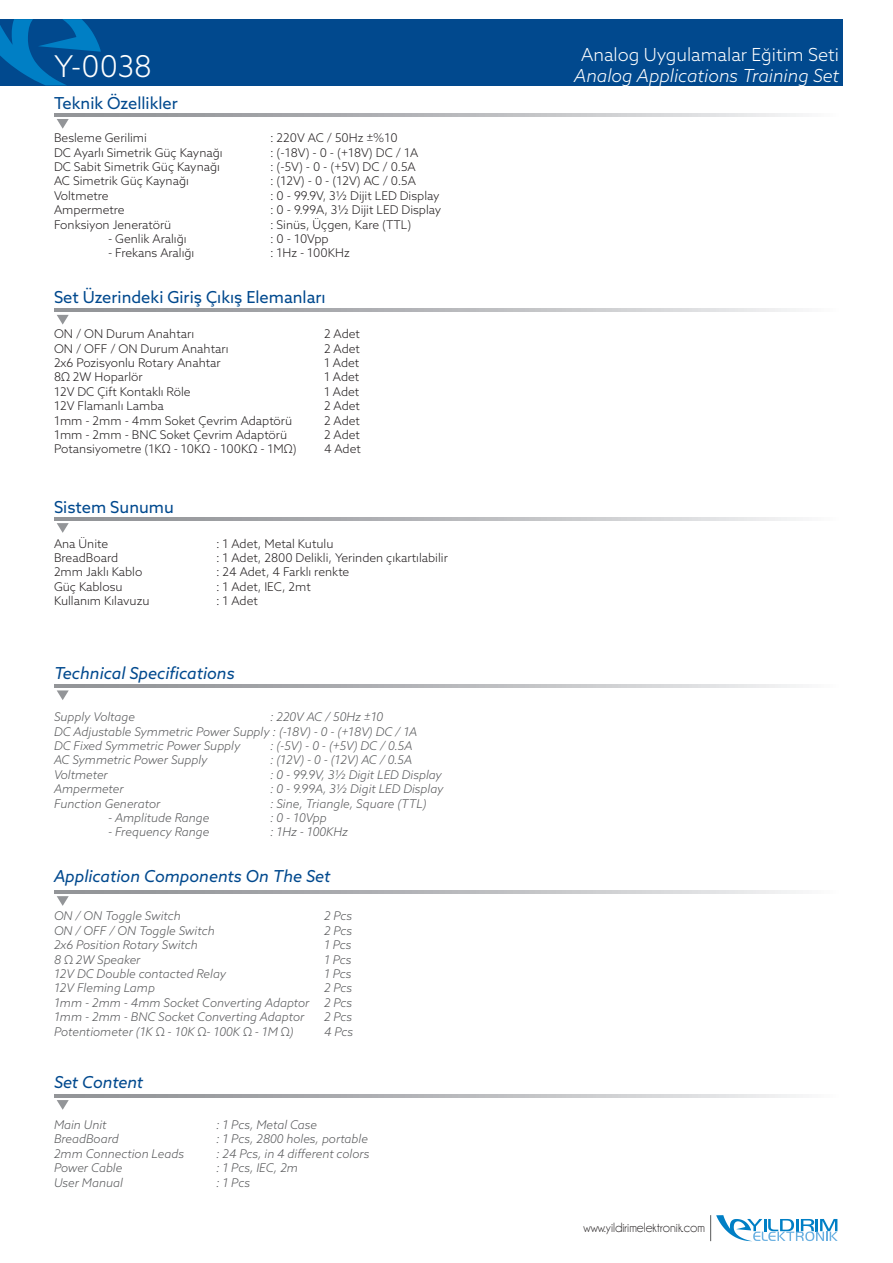
<style>
.page{position:relative;width:893px;height:1263px;background:#fff}
.page>*{position:absolute;margin:0;border:0;box-sizing:border-box;transform-origin:0 0}
.t1{font:300 30px "Azo Sans";color:#fff}
.t2{font:italic 300 18px "Azo Sans";color:#fff}
.t3{font:300 18px "Azo Sans";color:#fff}
.t4{font:italic 16.5px "Azo Sans";color:#01498e}
.t5{font:16.5px "Azo Sans";color:#01498e}
.t6{font:13.5px "Champagne&Limousines";color:#231f20}
.t7{font:300 12px "Azo Sans";color:#231f20}
.t8{font:italic 300 12px/14.4px "Azo Sans";color:#57585a}
</style>
<div class="page">
<div style="left:0;top:19px;width:842px;height:66px;background:#01498e"></div>
<svg style="left:0;top:19px;width:101px;height:66px"></svg>
<svg style="left:710px;top:1215px;width:128px;height:26px"></svg>
<svg style="left:57px;top:119px;width:12px;height:10px"></svg>
<svg style="left:54px;top:113px;width:745px;height:3px"></svg>
<svg style="left:57px;top:315px;width:12px;height:10px"></svg>
<svg style="left:54px;top:309px;width:745px;height:3px"></svg>
<svg style="left:57px;top:523px;width:12px;height:10px"></svg>
<svg style="left:54px;top:517px;width:745px;height:3px"></svg>
<svg style="left:57px;top:690px;width:12px;height:10px"></svg>
<svg style="left:54px;top:684px;width:745px;height:3px"></svg>
<svg style="left:57px;top:896px;width:12px;height:10px"></svg>
<svg style="left:54px;top:890px;width:745px;height:3px"></svg>
<svg style="left:57px;top:1100px;width:12px;height:10px"></svg>
<svg style="left:54px;top:1094px;width:745px;height:3px"></svg>
<h1 class="t1" style="left:54px;top:47px;width:99px">Y-0038</h1>
<h2 class="t3" style="left:581px;top:43px;width:260px">Analog Uygulamalar Eğitim Seti</h2>
<h2 class="t2" style="left:574px;top:64px;width:266px">Analog Applications Training Set</h2>
<h3 class="t5" style="left:54px;top:92px;width:125px">Teknik Özellikler</h3>
<p class="t7" style="left:54px;top:130px;width:94px">Besleme Gerilimi</p>
<p class="t7" style="left:270px;top:130px;width:129px">: 220V AC / 50Hz ±%10</p>
<p class="t7" style="left:54px;top:144px;width:170px">DC Ayarlı Simetrik Güç Kaynağı</p>
<p class="t7" style="left:270px;top:144px;width:150px">: (-18V) - 0 - (+18V) DC / 1A</p>
<p class="t7" style="left:54px;top:159px;width:168px">DC Sabit Simetrik Güç Kaynağı</p>
<p class="t7" style="left:270px;top:159px;width:147px">: (-5V) - 0 - (+5V) DC / 0.5A</p>
<p class="t7" style="left:54px;top:173px;width:136px">AC Simetrik Güç Kaynağı</p>
<p class="t7" style="left:270px;top:173px;width:147px">: (12V) - 0 - (12V) AC / 0.5A</p>
<p class="t7" style="left:54px;top:188px;width:56px">Voltmetre</p>
<p class="t7" style="left:270px;top:188px;width:171px">: 0 - 99.9V, 3½ Dijit LED Display</p>
<p class="t7" style="left:54px;top:202px;width:72px">Ampermetre</p>
<p class="t7" style="left:270px;top:202px;width:173px">: 0 - 9.99A, 3½ Dijit LED Display</p>
<p class="t7" style="left:54px;top:216px;width:119px">Fonksiyon Jeneratörü</p>
<p class="t7" style="left:270px;top:216px;width:143px">: Sinüs, Üçgen, Kare (TTL)</p>
<p class="t7" style="left:108px;top:231px;width:80px">- Genlik Aralığı</p>
<p class="t7" style="left:270px;top:231px;width:60px">: 0 - 10Vpp</p>
<p class="t7" style="left:108px;top:245px;width:88px">- Frekans Aralığı</p>
<p class="t7" style="left:270px;top:245px;width:81px">: 1Hz - 100KHz</p>
<h3 class="t5" style="left:54px;top:286px;width:273px">Set Üzerindeki Giriş Çıkış Elemanları</h3>
<p class="t7" style="left:54px;top:326px;width:142px">ON / ON Durum Anahtarı</p>
<p class="t7" style="left:324px;top:326px;width:37px">2 Adet</p>
<p class="t7" style="left:54px;top:340px;width:176px">ON / OFF / ON Durum Anahtarı</p>
<p class="t7" style="left:324px;top:340px;width:37px">2 Adet</p>
<p class="t7" style="left:54px;top:355px;width:168px">2x6 Pozisyonlu Rotary Anahtar</p>
<p class="t7" style="left:324px;top:355px;width:37px">1 Adet</p>
<p class="t7" style="left:54px;top:369px;width:90px">8Ω 2W Hoparlör</p>
<p class="t7" style="left:324px;top:369px;width:37px">1 Adet</p>
<p class="t7" style="left:54px;top:384px;width:138px">12V DC Çift Kontaklı Röle</p>
<p class="t7" style="left:324px;top:384px;width:37px">1 Adet</p>
<p class="t7" style="left:54px;top:398px;width:111px">12V Flamanlı Lamba</p>
<p class="t7" style="left:324px;top:398px;width:37px">2 Adet</p>
<p class="t7" style="left:54px;top:412px;width:240px">1mm - 2mm - 4mm Soket Çevrim Adaptörü</p>
<p class="t7" style="left:324px;top:412px;width:37px">2 Adet</p>
<p class="t7" style="left:54px;top:427px;width:235px">1mm - 2mm - BNC Soket Çevrim Adaptörü</p>
<p class="t7" style="left:324px;top:427px;width:37px">2 Adet</p>
<p class="t7" style="left:54px;top:441px;width:244px">Potansiyometre (1KΩ - 10KΩ - 100KΩ - 1MΩ)</p>
<p class="t7" style="left:324px;top:441px;width:38px">4 Adet</p>
<h3 class="t5" style="left:54px;top:496px;width:121px">Sistem Sunumu</h3>
<p class="t7" style="left:54px;top:535px;width:56px">Ana Ünite</p>
<p class="t7" style="left:216px;top:535px;width:119px">: 1 Adet, Metal Kutulu</p>
<p class="t7" style="left:54px;top:550px;width:66px">BreadBoard</p>
<p class="t7" style="left:216px;top:550px;width:233px">: 1 Adet, 2800 Delikli, Yerinden çıkartılabilir</p>
<p class="t7" style="left:54px;top:564px;width:90px">2mm Jaklı Kablo</p>
<p class="t7" style="left:216px;top:564px;width:135px">: 24 Adet, 4 Farklı renkte</p>
<p class="t7" style="left:54px;top:579px;width:70px">Güç Kablosu</p>
<p class="t7" style="left:216px;top:579px;width:96px">: 1 Adet, IEC, 2mt</p>
<p class="t7" style="left:54px;top:593px;width:97px">Kullanım Kılavuzu</p>
<p class="t7" style="left:216px;top:593px;width:43px">: 1 Adet</p>
<h3 class="t4" style="left:54px;top:662px;width:182px">Technical Specifications</h3>
<p class="t8" style="left:54px;top:709px;width:83px">Supply Voltage</p>
<p class="t8" style="left:54px;top:709px;width:365px;text-indent:216px">: 220V AC / 50Hz ±10<br>DC Adjustable Symmetric Power Supply : (-18V) - 0 - (+18V) DC / 1A<br>DC Fixed Symmetric Power Supply</p>
<p class="t8" style="left:270px;top:738px;width:144px">: (-5V) - 0 - (+5V) DC / 0.5A</p>
<p class="t8" style="left:54px;top:753px;width:155px">AC Symmetric Power Supply</p>
<p class="t8" style="left:270px;top:753px;width:144px">: (12V) - 0 - (12V) AC / 0.5A</p>
<p class="t8" style="left:54px;top:767px;width:55px">Voltmeter</p>
<p class="t8" style="left:270px;top:767px;width:173px">: 0 - 99.9V, 3½ Digit LED Display</p>
<p class="t8" style="left:54px;top:781px;width:71px">Ampermeter</p>
<p class="t8" style="left:270px;top:781px;width:175px">: 0 - 9.99A, 3½ Digit LED Display</p>
<p class="t8" style="left:54px;top:796px;width:108px">Function Generator</p>
<p class="t8" style="left:270px;top:796px;width:158px">: Sine, Triangle, Square (TTL)</p>
<p class="t8" style="left:108px;top:810px;width:103px">- Amplitude Range</p>
<p class="t8" style="left:270px;top:810px;width:58px">: 0 - 10Vpp</p>
<p class="t8" style="left:108px;top:825px;width:103px">- Frequency Range</p>
<p class="t8" style="left:270px;top:825px;width:79px">: 1Hz - 100KHz</p>
<h3 class="t4" style="left:54px;top:866px;width:278px">Application Components On The Set</h3>
<p class="t8" style="left:54px;top:909px;width:128px">ON / ON Toggle Switch</p>
<p class="t8" style="left:324px;top:909px;width:30px">2 Pcs</p>
<p class="t8" style="left:54px;top:923px;width:162px">ON / OFF / ON Toggle Switch</p>
<p class="t8" style="left:324px;top:923px;width:30px">2 Pcs</p>
<p class="t8" style="left:54px;top:938px;width:145px">2x6 Position Rotary Switch</p>
<p class="t8" style="left:324px;top:938px;width:29px">1 Pcs</p>
<p class="t8" style="left:54px;top:952px;width:88px">8 Ω 2W Speaker</p>
<p class="t8" style="left:324px;top:952px;width:29px">1 Pcs</p>
<p class="t8" style="left:54px;top:966px;width:174px">12V DC Double contacted Relay</p>
<p class="t8" style="left:324px;top:966px;width:29px">1 Pcs</p>
<p class="t8" style="left:54px;top:981px;width:102px">12V Fleming Lamp</p>
<p class="t8" style="left:54px;top:981px;width:300px;text-align:justify;text-indent:270px">2 Pcs 1mm - 2mm - 4mm Socket Converting Adaptor 2 Pcs 1mm - 2mm - BNC Socket Converting Adaptor</p>
<p class="t8" style="left:324px;top:1010px;width:30px">2 Pcs</p>
<p class="t8" style="left:54px;top:1024px;width:241px">Potentiometer (1K Ω - 10K Ω- 100K Ω - 1M Ω)</p>
<p class="t8" style="left:324px;top:1024px;width:31px">4 Pcs</p>
<h3 class="t4" style="left:54px;top:1071px;width:91px">Set Content</h3>
<p class="t8" style="left:54px;top:1117px;width:54px">Main Unit</p>
<p class="t8" style="left:216px;top:1117px;width:103px">: 1 Pcs, Metal Case</p>
<p class="t8" style="left:54px;top:1132px;width:66px">BreadBoard</p>
<p class="t8" style="left:216px;top:1132px;width:153px">: 1 Pcs, 2800 holes, portable</p>
<p class="t8" style="left:54px;top:1146px;width:131px">2mm Connection Leads</p>
<p class="t8" style="left:216px;top:1146px;width:155px">: 24 Pcs, in 4 different colors</p>
<p class="t8" style="left:54px;top:1160px;width:70px">Power Cable</p>
<p class="t8" style="left:216px;top:1160px;width:84px">: 1 Pcs, IEC, 2m</p>
<p class="t8" style="left:54px;top:1175px;width:71px">User Manual</p>
<p class="t8" style="left:216px;top:1175px;width:35px">: 1 Pcs</p>
<p class="t6" style="left:583px;top:1221px;width:123px">www.yildirimelektronik.com</p>
</div>
